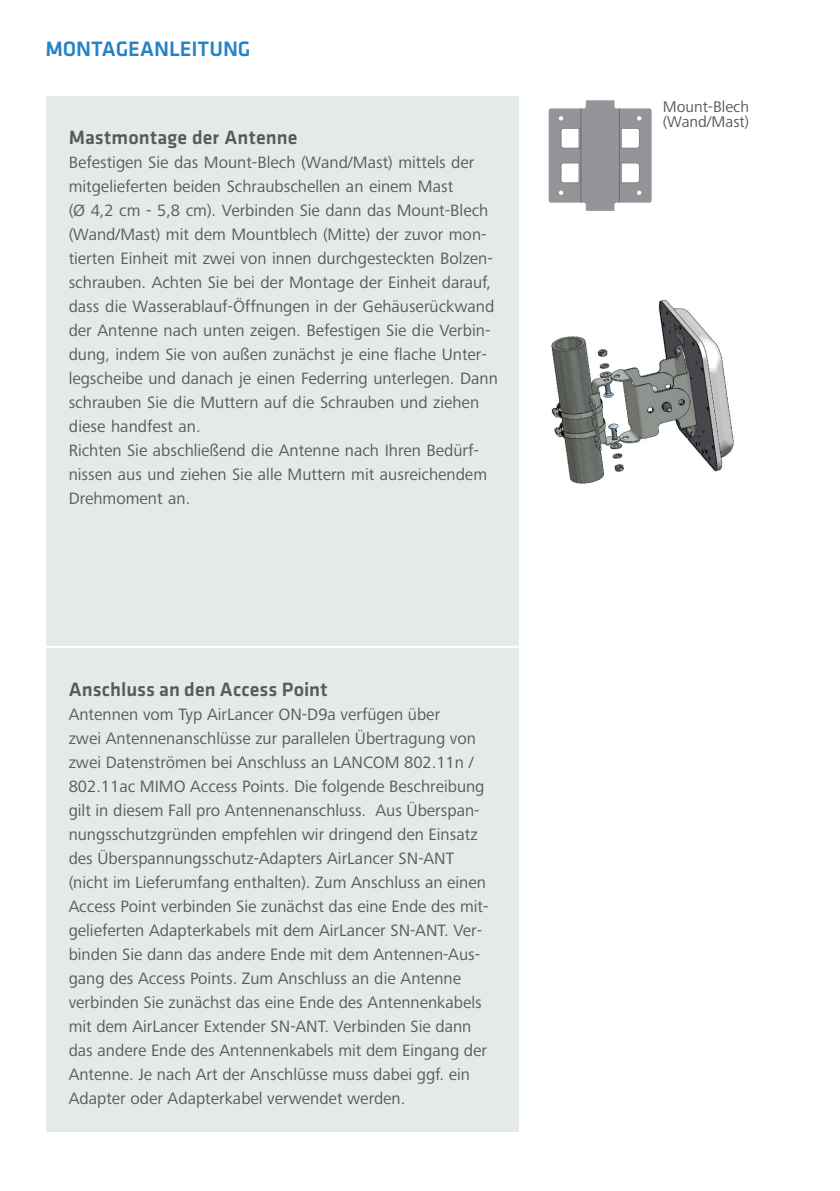
<style>
.page{position:relative;width:840px;height:1191px;background:#fff}
.page>*{position:absolute;margin:0;border:0;box-sizing:border-box;transform-origin:0 0}
.t1{font:500 21.6px "Klavika Basic";letter-spacing:-.01em;color:#2484c6}
.t2{font:500 20px "Klavika Basic";letter-spacing:.005em;color:#58595b}
.t3{font:17px/24px "Frutiger Next Pro";color:#58595b}
.t4{font:16px/15px "Frutiger Next Pro";color:#58595b}
</style>
<div class="page">
<div style="left:46px;top:96px;width:472px;height:1035px;background:#e4e9e9"></div>
<hr style="left:46px;top:646px;width:472px;height:2px;background:#fff">
<img style="left:551px;top:300px;width:183px;height:184px">
<svg style="left:548px;top:100px;width:103px;height:111px"></svg>
<hr style="left:580px;top:108px;width:1px;height:95px;background:#6d6e71">
<hr style="left:618px;top:108px;width:1px;height:95px;background:#6d6e71">
<p class="t1" style="left:45px;top:35px;width:206px">MONTAGEANLEITUNG</p>
<p class="t2" style="left:69px;top:124px;width:230px">Mastmontage der Antenne</p>
<p class="t3" style="left:69px;top:150px;width:430px">Befestigen Sie das Mount-Blech (Wand/Mast) mittels der mitgelieferten beiden Schraubschellen an einem Mast<br>(Ø 4,2 cm - 5,8 cm). Verbinden Sie dann das Mount-Blech (Wand/Mast) mit dem Mountblech (Mitte) der zuvor mon&shy;tierten Einheit mit zwei von innen durchgesteckten Bolzen&shy;schrauben. Achten Sie bei der Montage der Einheit darauf, dass die Wasserablauf-Öffnungen in der Gehäuserückwand der Antenne nach unten zeigen. Befestigen Sie die Verbin&shy;dung, indem Sie von außen zunächst je eine flache Unter&shy;legscheibe und danach je einen Federring unterlegen. Dann schrauben Sie die Muttern auf die Schrauben und ziehen diese handfest an.<br>Richten Sie abschließend die Antenne nach Ihren Bedürf&shy;nissen aus und ziehen Sie alle Muttern mit ausreichendem Drehmoment an.</p>
<p class="t2" style="left:69px;top:676px;width:260px">Anschluss an den Access Point</p>
<p class="t3" style="left:69px;top:702px;width:421px">Antennen vom Typ AirLancer ON-D9a verfügen über<br>zwei Antennenanschlüsse zur parallelen Übertragung von zwei Datenströmen bei Anschluss an LANCOM 802.11n / 802.11ac MIMO Access Points. Die folgende Beschreibung gilt in diesem Fall pro Antennenanschluss. Aus Überspan&shy;nungsschutzgründen empfehlen wir dringend den Einsatz des Überspannungsschutz-Adapters AirLancer SN-ANT (nicht im Lieferumfang enthalten). Zum Anschluss an einen Access Point verbinden Sie zunächst das eine Ende des mit&shy;gelieferten Adapterkabels mit dem AirLancer SN-ANT. Ver&shy;binden Sie dann das andere Ende mit dem Antennen-Aus&shy;gang des Access Points. Zum Anschluss an die Antenne verbinden Sie zunächst das eine Ende des Antennenkabels mit dem AirLancer Extender SN-ANT. Verbinden Sie dann das andere Ende des Antennenkabels mit dem Eingang der Antenne. Je nach Art der Anschlüsse muss dabei ggf. ein Adapter oder Adapterkabel verwendet werden.</p>
<p class="t4" style="left:662px;top:99px;width:88px">Mount-Blech (Wand/Mast)</p>
</div>
